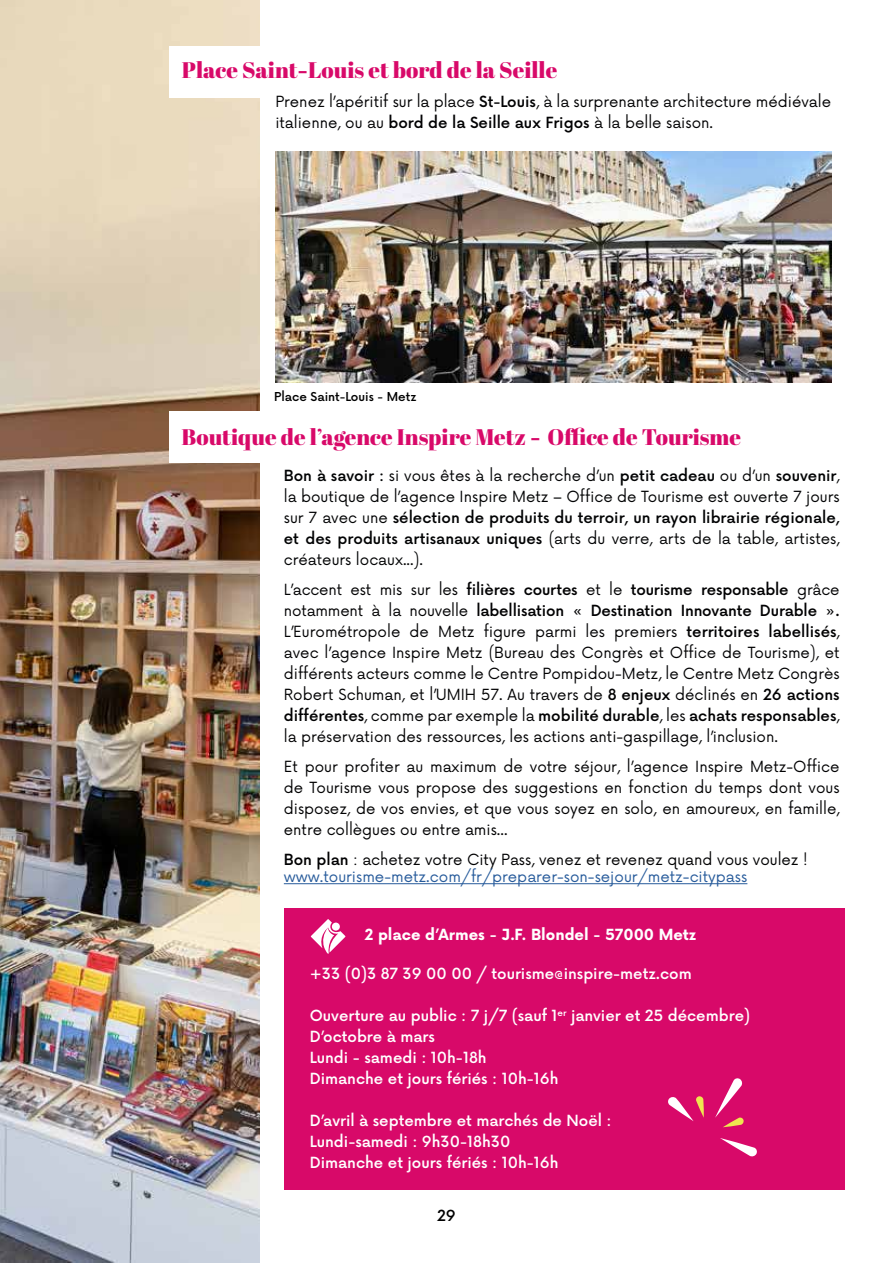
<style>
.page{position:relative;width:893px;height:1263px;background:#fff}
.page>*{position:absolute;margin:0;border:0;box-sizing:border-box;transform-origin:0 0}
.t1{font:22.5px "Abril Fatface";color:#d80969}
.t2{font:15px/21px "Now Alt";color:#020203;text-align:justify}
.t3{font:15px/21px "Now Alt";color:#020304;text-align:justify}
.t4{font:500 15px/21px "Now Alt";color:#fff}
.t5{font:15px/16.5px "Now Alt";color:#275b9b}
.t6{font:700 15px "Now Alt";color:#fff}
.t7{font:500 15px "Now Alt";color:#000}
.t8{font:500 12px "Now Alt";color:#000}
.s1{font-family:"Now Alt";font-weight:500}
.s2{font-weight:500}
.s3{font-weight:500;color:#020203}
.s4{color:#020203}
</style>
<div class="page">
<hr style="left:284px;top:883px;width:463px;height:1px;background:#275b9b">
<img style="left:275px;top:152px;width:556px;height:231px">
<div style="left:284px;top:908px;width:560px;height:281px;background:#d80969"></div>
<svg style="left:311px;top:919px;width:34px;height:35px"></svg>
<div style="left:332px;top:922px;width:8px;height:8px;background:#fff;border-radius:50%"></div>
<img style="left:0;top:0;width:259px;height:1263px">
<div style="left:169px;top:47px;width:90px;height:51px;background:#fff"></div>
<div style="left:169px;top:412px;width:90px;height:51px;background:#fff"></div>
<svg style="left:720px;top:1138px;width:37px;height:19px"></svg>
<svg style="left:715px;top:1078px;width:29px;height:49px"></svg>
<svg style="left:668px;top:1096px;width:36px;height:25px"></svg>
<h1 class="t1" style="left:182px;top:54px;width:377px">Place Saint<span class="s1">-</span>Louis et bord de la Seille</h1>
<p class="t2" style="left:275px;top:90px;width:557px">Prenez l’apéritif sur la place <span class="s2">St-Louis</span>, à la surprenante architecture médiévale italienne, ou au <span class="s2">bord de la Seille aux Frigos</span> à la belle saison.</p>
<p class="t8" style="left:274px;top:387px;width:144px">Place Saint-Louis - Metz</p>
<h1 class="t1" style="left:182px;top:421px;width:561px">Boutique de l’agence Inspire Metz <span class="s1">-</span> Office de Tourisme</h1>
<p class="t3" style="left:284px;top:464px;width:557px"><span class="s2">Bon à savoir :</span> si vous êtes à la recherche d’un <span class="s2">petit cadeau</span> ou d’un <span class="s2">souvenir</span>, la boutique de l’agence Inspire Metz – Office de Tourisme est ouverte 7 jours sur 7 avec une <span class="s2">sélection de produits du terroir, un rayon librairie régionale, et des produits artisanaux uniques</span> (arts du verre, arts de la table, artistes, créateurs locaux...).</p>
<p class="t2" style="left:284px;top:578px;width:557px">L’accent est mis sur les <span class="s2">filières courtes</span> et le <span class="s2">tourisme responsable</span> grâce notamment à la nouvelle <span class="s2">labellisation « Destination Innovante Durable ».<br></span>L’Eurométropole de Metz figure parmi les premiers <span class="s2">territoires labellisés</span>, avec l’agence Inspire Metz (Bureau des Congrès et Office de Tourisme), et différents acteurs comme le Centre Pompidou-Metz, le Centre Metz Congrès Robert Schuman, et l’UMIH 57. Au travers de <span class="s2">8 enjeux</span> déclinés en <span class="s2">26 actions différentes</span>, comme par exemple la <span class="s2">mobilité durable</span>, les <span class="s2">achats responsables</span>, la préservation des ressources, les actions anti-gaspillage, l’inclusion.</p>
<p class="t2" style="left:284px;top:755px;width:557px">Et pour profiter au maximum de votre séjour, l’agence Inspire Metz-Office de Tourisme vous propose des suggestions en fonction du temps dont vous disposez, de vos envies, et que vous soyez en solo, en amoureux, en famille, entre collègues ou entre amis...</p>
<p class="t5" style="left:284px;top:850px;width:525px"><span class="s3">Bon plan</span> <span class="s4">: achetez votre City Pass, venez et revenez quand vous voulez ! </span>www.tourisme-metz.com/fr/preparer-son-sejour/metz-citypass</p>
<p class="t6" style="left:365px;top:924px;width:333px">2 place d’Armes - J.F. Blondel - 57000 Metz</p>
<p class="t4" style="left:310px;top:962px;width:383px">+33 (0)3 87 39 00 00 / tourisme@inspire-metz.com</p>
<p class="t4" style="left:310px;top:1004px;width:442px">Ouverture au public : 7 j/7 (sauf 1<sup>er</sup> janvier et 25 décembre)<br>D’octobre à mars<br>Lundi - samedi : 10h-18h<br>Dimanche et jours fériés : 10h-16h</p>
<p class="t4" style="left:310px;top:1109px;width:303px">D’avril à septembre et marchés de Noël :<br>Lundi-samedi : 9h30-18h30<br>Dimanche et jours fériés : 10h-16h</p>
<p class="t7" style="left:437px;top:1204px;width:20px">29</p>
</div>
